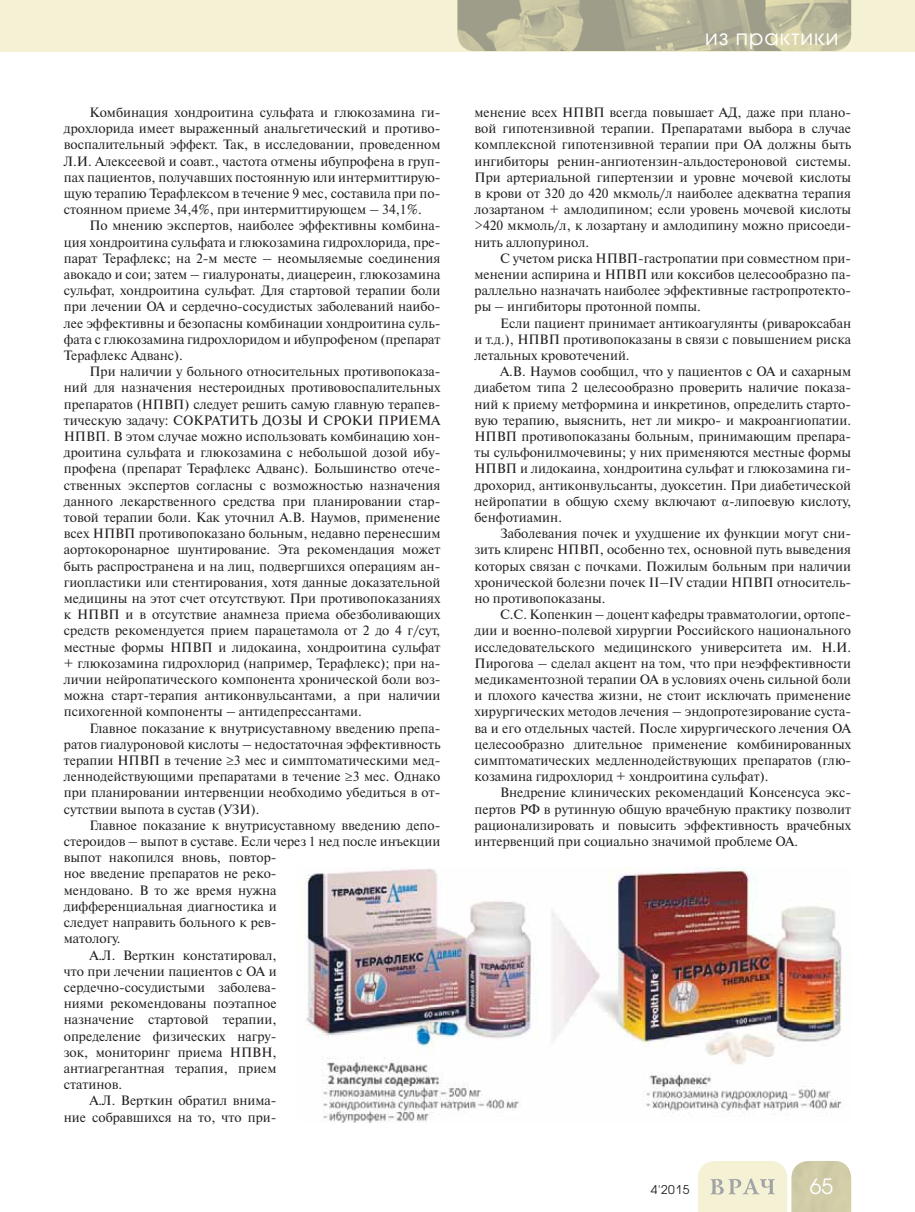
<style>
.page{position:relative;width:915px;height:1212px;background:#fff}
.page>*{position:absolute;margin:0;border:0;box-sizing:border-box;transform-origin:0 0}
.t1{font:21px "Avant Garde Gothic C";letter-spacing:.05em;color:#fff}
.t2{font:13.5px/16.2px "Newton C";color:#231f20;text-align:justify}
.t3{font:12px "Avant Garde Gothic C";color:#231f20}
.s1{font-family:"Times New Roman"}
</style>
<div class="page">
<div style="left:0;top:0;width:914px;height:51px;background:#f5f1d5"></div>
<svg style="left:698px;top:1161px;width:152px;height:51px;background:#e3e0c4"></svg>
<img style="left:457px;top:0;width:393px;height:51px">
<img style="left:306px;top:867px;width:536px;height:256px">
<p class="t2" style="left:64px;top:106px;width:378px;text-indent:26px">Комбинация хондроитина сульфата и глюкозамина ги&shy;дрохлорида имеет выраженный анальгетический и противо&shy;воспалительный эффект. Так, в исследовании, проведенном Л.И. Алексеевой и соавт., частота отмены ибупрофена в груп&shy;пах пациентов, получавших постоянную или интермиттирую&shy;щую терапию Терафлексом в течение 9 мес, составила при по&shy;стоянном приеме 34,4%, при интермиттирующем – 34,1%.</p>
<p class="t2" style="left:64px;top:219px;width:378px;text-indent:26px">По мнению экспертов, наиболее эффективны комбина&shy;ция хондроитина сульфата и глюкозамина гидрохлорида, пре&shy;парат Терафлекс; на 2-м месте – неомыляемые соединения авокадо и сои; затем – гиалуронаты, диацереин, глюкозамина сульфат, хондроитина сульфат. Для стартовой терапии боли при лечении ОА и сердечно-сосудистых заболеваний наибо&shy;лее эффективны и безопасны комбинации хондроитина суль&shy;фата с глюкозамина гидрохлоридом и ибупрофеном (препарат Терафлекс Адванс).</p>
<p class="t2" style="left:64px;top:365px;width:378px;text-indent:26px">При наличии у больного относительных противопоказа&shy;ний для назначения нестероидных противовоспалительных препаратов (НПВП) следует решить самую главную терапев&shy;тическую задачу: СОКРАТИТЬ ДОЗЫ И СРОКИ ПРИЕМА НПВП. В этом случае можно использовать комбинацию хон&shy;дроитина сульфата и глюкозамина с небольшой дозой ибу&shy;профена (препарат Терафлекс Адванс). Большинство отече&shy;ственных экспертов согласны с возможностью назначения данного лекарственного средства при планировании стар&shy;товой терапии боли. Как уточнил А.В. Наумов, применение всех НПВП противопоказано больным, недавно перенесшим аортокоронарное шунтирование. Эта рекомендация может быть распространена и на лиц, подвергшихся операциям ан&shy;гиопластики или стентирования, хотя данные доказательной медицины на этот счет отсутствуют. При противопоказаниях к НПВП и в отсутствие анамнеза приема обезболивающих средств рекомендуется прием парацетамола от 2 до 4 г/сут, местные формы НПВП и лидокаина, хондроитина сульфат + глюкозамина гидрохлорид (например, Терафлекс); при на&shy;личии нейропатического компонента хронической боли воз&shy;можна старт-терапия антиконвульсантами, а при наличии психогенной компоненты – антидепрессантами.</p>
<p class="t2" style="left:64px;top:721px;width:378px;text-indent:26px">Главное показание к внутрисуставному введению препа&shy;ратов гиалуроновой кислоты – недостаточная эффективность терапии НПВП в течение ≥3 мес и симптоматическими мед&shy;леннодействующими препаратами в течение ≥3 мес. Однако при планировании интервенции необходимо убедиться в от&shy;сутствии выпота в сустав (УЗИ).</p>
<p class="t2" style="left:89px;top:818px;width:352px">Главное показание к внутрисуставному введению депо-</p>
<p class="t2" style="left:64px;top:835px;width:378px">стероидов – выпот в суставе. Если через 1 нед после инъекции</p>
<p class="t2" style="left:64px;top:851px;width:214px">выпот накопился вновь, повтор-</p>
<p class="t2" style="left:64px;top:867px;width:214px">ное введение препаратов не реко-</p>
<p class="t2" style="left:64px;top:883px;width:214px">мендовано. В то же время нужна</p>
<p class="t2" style="left:64px;top:899px;width:214px">дифференциальная диагностика и</p>
<p class="t2" style="left:64px;top:916px;width:214px">следует направить больного к рев-</p>
<p class="t2" style="left:64px;top:932px;width:58px">матологу.</p>
<p class="t2" style="left:89px;top:948px;width:189px">А.Л. Верткин констатировал,</p>
<p class="t2" style="left:64px;top:964px;width:214px">что при лечении пациентов с ОА и</p>
<p class="t2" style="left:64px;top:980px;width:214px">сердечно-сосудистыми заболева-</p>
<p class="t2" style="left:64px;top:997px;width:214px">ниями рекомендованы поэтапное</p>
<p class="t2" style="left:64px;top:1013px;width:214px">назначение стартовой терапии,</p>
<p class="t2" style="left:64px;top:1029px;width:214px">определение физических нагру-</p>
<p class="t2" style="left:64px;top:1045px;width:214px">зок, мониторинг приема НПВН,</p>
<p class="t2" style="left:64px;top:1061px;width:214px">антиагрегантная терапия, прием</p>
<p class="t2" style="left:64px;top:1078px;width:60px">статинов.</p>
<p class="t2" style="left:89px;top:1094px;width:189px">А.Л. Верткин обратил внима-</p>
<p class="t2" style="left:64px;top:1110px;width:214px">ние собравшихся на то, что при-</p>
<h1 class="t1" style="left:704px;top:27px;width:135px">из практики</h1>
<p class="t2" style="left:474px;top:106px;width:378px">менение всех НПВП всегда повышает АД, даже при плано&shy;вой гипотензивной терапии. Препаратами выбора в случае комплексной гипотензивной терапии при ОА должны быть ингибиторы ренин-ангиотензин-альдостероновой системы.<br>При артериальной гипертензии и уровне мочевой кислоты в крови от 320 до 420 мкмоль/л наиболее адекватна терапия лозартаном + амлодипином; если уровень мочевой кислоты &gt;420 мкмоль/л, к лозартану и амлодипину можно присоеди&shy;нить аллопуринол.</p>
<p class="t2" style="left:474px;top:251px;width:378px;text-indent:26px">С учетом риска НПВП-гастропатии при совместном при&shy;менении аспирина и НПВП или коксибов целесообразно па&shy;раллельно назначать наиболее эффективные гастропротекто&shy;ры – ингибиторы протонной помпы.</p>
<p class="t2" style="left:474px;top:316px;width:378px;text-indent:26px">Если пациент принимает антикоагулянты (ривароксабан и т.д.), НПВП противопоказаны в связи с повышением риска летальных кровотечений.</p>
<p class="t2" style="left:474px;top:365px;width:378px;text-indent:26px">А.В. Наумов сообщил, что у пациентов с ОА и сахарным диабетом типа 2 целесообразно проверить наличие показа&shy;ний к приему метформина и инкретинов, определить старто&shy;вую терапию, выяснить, нет ли микро- и макроангиопатии.<br>НПВП противопоказаны больным, принимающим препара&shy;ты сульфонилмочевины; у них применяются местные формы НПВП и лидокаина, хондроитина сульфат и глюкозамина ги&shy;дрохорид, антиконвульсанты, дуоксетин. При диабетической нейропатии в общую схему включают <span class="s1">α</span>-липоевую кислоту, бенфотиамин.</p>
<p class="t2" style="left:474px;top:527px;width:378px;text-indent:26px">Заболевания почек и ухудшение их функции могут сни&shy;зить клиренс НПВП, особенно тех, основной путь выведения которых связан с почками. Пожилым больным при наличии хронической болезни почек II–IV стадии НПВП относитель&shy;но противопоказаны.</p>
<p class="t2" style="left:474px;top:608px;width:378px;text-indent:26px">С.С. Копенкин – доцент кафедры травматологии, ортопе&shy;дии и военно-полевой хирургии Российского национального исследовательского медицинского университета им. Н.И.<br>Пирогова – сделал акцент на том, что при неэффективности медикаментозной терапии ОА в условиях очень сильной боли и плохого качества жизни, не стоит исключать применение хирургических методов лечения – эндопротезирование суста&shy;ва и его отдельных частей. После хирургического лечения ОА целесообразно длительное применение комбинированных симптоматических медленнодействующих препаратов (глю&shy;козамина гидрохлорид + хондроитина сульфат).</p>
<p class="t2" style="left:474px;top:786px;width:378px;text-indent:26px">Внедрение клинических рекомендаций Консенсуса экс&shy;пертов РФ в рутинную общую врачебную практику позволит рационализировать и повысить эффективность врачебных интервенций при социально значимой проблеме ОА.</p>
<p class="t3" style="left:650px;top:1184px;width:40px">4'2015</p>
<h1 class="t1" style="left:809px;top:1177px;width:25px">65</h1>
</div>
